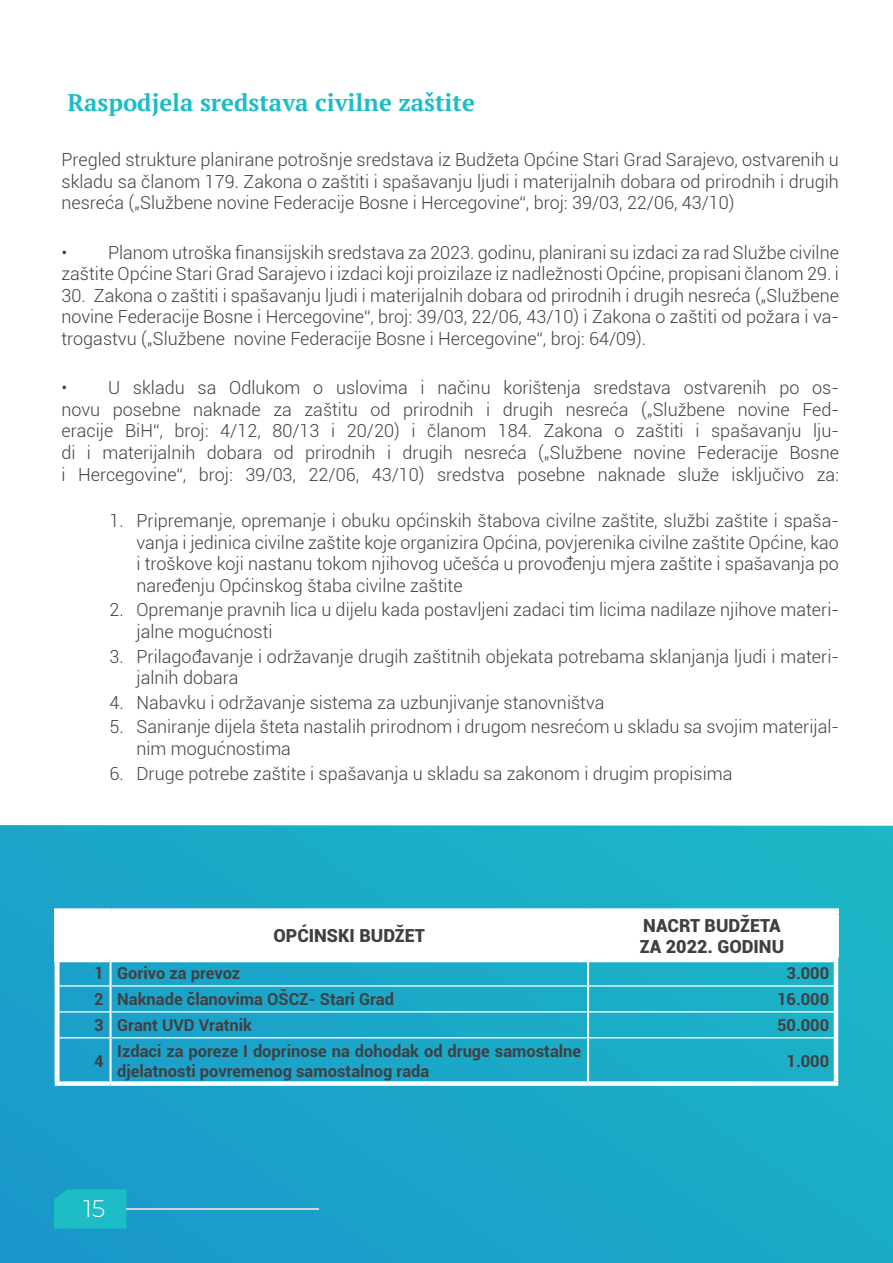
<style>
.page{position:relative;width:893px;height:1263px;background:#fff}
.page>*{position:absolute;margin:0;border:0;box-sizing:border-box;transform-origin:0 0}
.t1{font:700 24px "PT Serif";color:#1cbdc4}
.t2{font:300 24px "Montserrat";color:#fff}
.t3{font:300 18px/21.6px "Roboto";color:#404042;text-align:justify}
.t4{font:900 18px/21.6px "Roboto";color:#404042}
.t5{font:700 16.5px/19.8px "Roboto";color:#404042}
</style>
<div class="page">
<svg style="left:0;top:825px;width:893px;height:438px;background:#1ca7c8"></svg>
<hr style="left:55px;top:1038px;width:4px;height:43px;background:#fff">
<div style="left:54px;top:908px;width:56px;height:6px;background:#fff"></div>
<div style="left:110px;top:908px;width:478px;height:6px;background:#fff"></div>
<div style="left:588px;top:908px;width:251px;height:6px;background:#fff"></div>
<div style="left:833px;top:914px;width:6px;height:44px;background:#fff"></div>
<hr style="left:54px;top:914px;width:3px;height:44px;background:#fff">
<hr style="left:110px;top:1038px;width:1px;height:43px;background:#fff">
<hr style="left:111px;top:1038px;width:1px;height:43px;background:#fff">
<hr style="left:587px;top:1038px;width:1px;height:43px;background:#fff">
<hr style="left:588px;top:1038px;width:1px;height:43px;background:#fff">
<hr style="left:54px;top:958px;width:56px;height:4px;background:#fff">
<hr style="left:588px;top:958px;width:250px;height:4px;background:#fff">
<hr style="left:834px;top:962px;width:4px;height:24px;background:#fff">
<hr style="left:834px;top:986px;width:4px;height:26px;background:#fff">
<hr style="left:834px;top:1012px;width:4px;height:26px;background:#fff">
<hr style="left:834px;top:1038px;width:4px;height:43px;background:#fff">
<div style="left:55px;top:1081px;width:55px;height:5px;background:#fff"></div>
<div style="left:110px;top:1081px;width:478px;height:5px;background:#fff"></div>
<div style="left:588px;top:1081px;width:250px;height:5px;background:#fff"></div>
<hr style="left:55px;top:962px;width:2px;height:24px;background:#fff">
<hr style="left:55px;top:986px;width:2px;height:26px;background:#fff">
<hr style="left:55px;top:1012px;width:2px;height:26px;background:#fff">
<svg style="left:57px;top:911px;width:779px;height:127px"></svg>
<svg style="left:54px;top:1189px;width:72px;height:39px"></svg>
<hr style="left:126px;top:1208px;width:193px;height:2px;background:#d1d4d4">
<div style="left:67px;top:1194px;width:55px;height:31px;background:#1cbdc4"></div>
<h1 class="t1" style="left:68px;top:87px;width:409px">Raspodjela sredstava civilne zaštite</h1>
<p class="t3" style="left:62px;top:148px;width:779px">Pregled strukture planirane potrošnje sredstava iz Budžeta Općine Stari Grad Sarajevo, ostvarenih u skladu sa članom 179. Zakona o zaštiti i spašavanju ljudi i materijalnih dobara od prirodnih i drugih nesreća („Službene novine Federacije Bosne i Hercegovine“, broj: 39/03, 22/06, 43/10)</p>
<p class="t3" style="left:62px;top:241px;width:779px">• Planom utroška finansijskih sredstava za 2023. godinu, planirani su izdaci za rad Službe civilne zaštite Općine Stari Grad Sarajevo i izdaci koji proizilaze iz nadležnosti Općine, propisani članom 29. i</p>
<p class="t3" style="left:62px;top:284px;width:779px">30. Zakona o zaštiti i spašavanju ljudi i materijalnih dobara od prirodnih i drugih nesreća („Službene novine Federacije Bosne i Hercegovine“, broj: 39/03, 22/06, 43/10) i Zakona o zaštiti od požara i va&shy;trogastvu („Službene novine Federacije Bosne i Hercegovine“, broj: 64/09).</p>
<p class="t3" style="left:62px;top:376px;width:779px">• U skladu sa Odlukom o uslovima i načinu korištenja sredstava ostvarenih po os&shy;novu posebne naknade za zaštitu od prirodnih i drugih nesreća („Službene novine Fed&shy;eracije BiH“, broj: 4/12, 80/13 i 20/20) i članom 184. Zakona o zaštiti i spašavanju lju&shy;di i materijalnih dobara od prirodnih i drugih nesreća („Službene novine Federacije Bosne i Hercegovine“, broj: 39/03, 22/06, 43/10) sredstva posebne naknade služe isključivo za:</p>
<p class="t3" style="left:137px;top:509px;width:704px;text-indent:-27px">1. Pripremanje, opremanje i obuku općinskih štabova civilne zaštite, službi zaštite i spaša&shy;vanja i jedinica civilne zaštite koje organizira Općina, povjerenika civilne zaštite Općine, kao i troškove koji nastanu tokom njihovog učešća u provođenju mjera zaštite i spašavanja po naređenju Općinskog štaba civilne zaštite</p>
<p class="t3" style="left:137px;top:598px;width:704px;text-indent:-27px">2. Opremanje pravnih lica u dijelu kada postavljeni zadaci tim licima nadilaze njihove materi&shy;jalne mogućnosti</p>
<p class="t3" style="left:137px;top:645px;width:704px;text-indent:-27px">3. Prilagođavanje i održavanje drugih zaštitnih objekata potrebama sklanjanja ljudi i materi&shy;jalnih dobara</p>
<p class="t3" style="left:110px;top:691px;width:496px">4. Nabavku i održavanje sistema za uzbunjivanje stanovništva</p>
<p class="t3" style="left:137px;top:715px;width:704px;text-indent:-27px">5. Saniranje dijela šteta nastalih prirodnom i drugom nesrećom u skladu sa svojim materijal&shy;nim mogućnostima</p>
<p class="t3" style="left:110px;top:762px;width:624px">6. Druge potrebe zaštite i spašavanja u skladu sa zakonom i drugim propisima</p>
<p class="t4" style="left:273px;top:924px;width:153px">OPĆINSKI BUDŽET</p>
<p class="t4" style="left:640px;top:914px;width:146px">NACRT BUDŽETA<br>ZA 2022. GODINU</p>
<p class="t5" style="left:94px;top:963px;width:148px">1 Gorivo za prevoz</p>
<p class="t5" style="left:786px;top:963px;width:44px">3.000</p>
<p class="t5" style="left:94px;top:989px;width:301px">2 Naknade članovima OŠCZ- Stari Grad</p>
<p class="t5" style="left:777px;top:989px;width:54px">16.000</p>
<p class="t5" style="left:94px;top:1015px;width:159px">3 Grant UVD Vratnik</p>
<p class="t5" style="left:777px;top:1015px;width:54px">50.000</p>
<p class="t5" style="left:94px;top:1050px;width:11px">4</p>
<p class="t5" style="left:117px;top:1040px;width:465px">Izdaci za poreze I doprinose na dohodak od druge samostalne djelatnosti povremenog samostalnog rada</p>
<p class="t5" style="left:786px;top:1050px;width:44px">1.000</p>
<h1 class="t2" style="left:84px;top:1192px;width:23px">15</h1>
</div>
